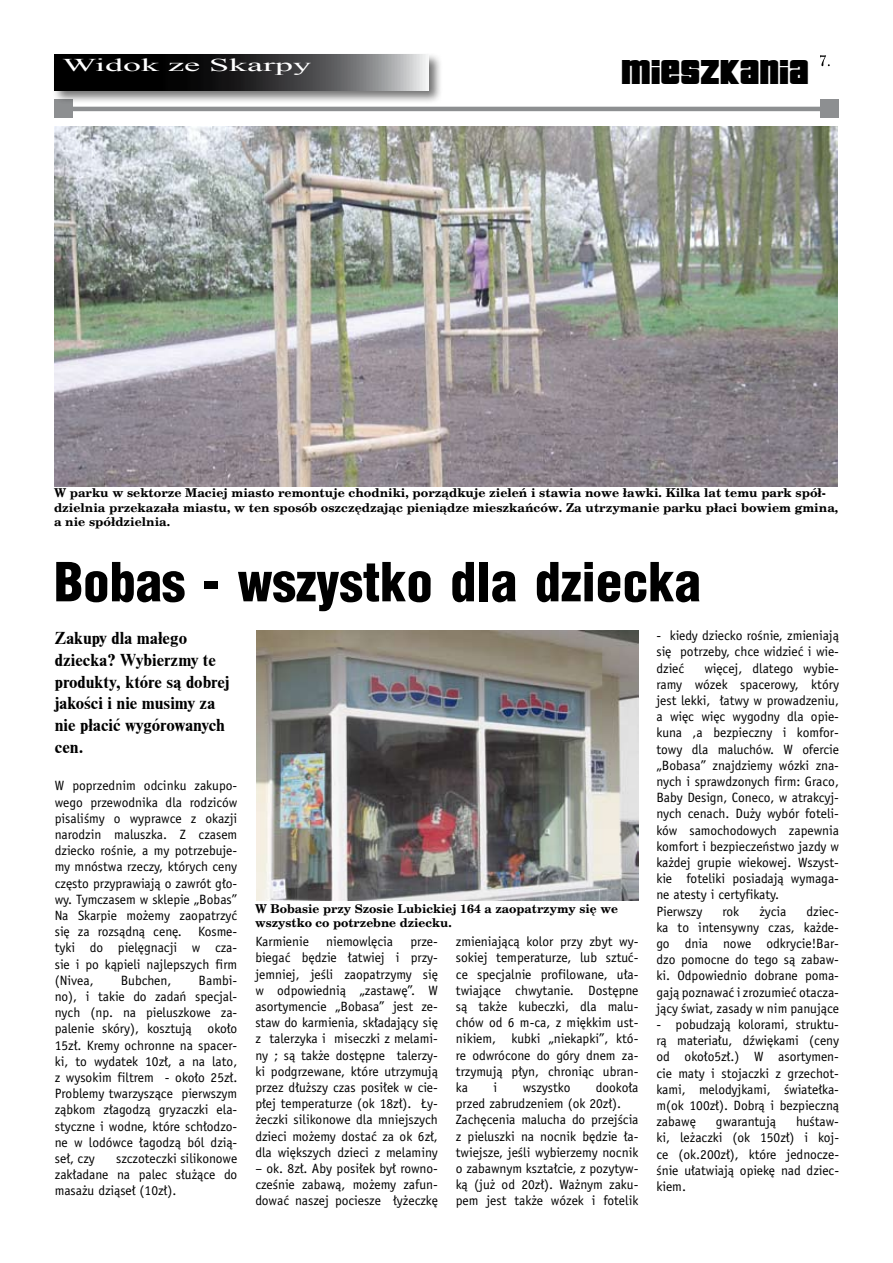
<style>
.page{position:relative;width:893px;height:1263px;background:#fff}
.page>*{position:absolute;margin:0;border:0;box-sizing:border-box;transform-origin:0 0}
.t1{font:900 52.5px "Switzerland Cond";color:#000}
.t2{font:48px "Pricedown";color:#000}
.t3{font:700 18px/21.6px "Nimbus Rom DCE";color:#000}
.t4{font:18px "Times New Roman";color:#fff;scale:2 1}
.t5{font:13.5px/16.2px "Officina San PL";color:#000;text-align:justify}
.t6{font:700 12px/14.4px "New Brunswick";color:#000}
</style>
<div class="page">
<hr style="left:63px;top:107px;width:767px;height:4px;background:#8d8f91">
<div style="left:54px;top:100px;width:18px;height:18px;background:#8d8f91"></div>
<div style="left:821px;top:100px;width:18px;height:18px;background:#8d8f91"></div>
<svg style="left:820px;top:55px;width:10px;height:11px"></svg>
<div style="left:52px;top:52px;width:409px;height:60px;background:#000;opacity:.55"></div>
<svg style="left:54px;top:54px;width:375px;height:36px;background:#38393a"></svg>
<img style="left:257px;top:630px;width:381px;height:270px">
<img style="left:54px;top:126px;width:784px;height:360px">
<h3 class="t4" style="left:63px;top:53px;width:126px">Widok ze Skarpy</h3>
<h2 class="t2" style="left:621px;top:50px;width:189px">mieszkania</h2>
<p class="t6" style="left:54px;top:485px;width:786px">W parku w sektorze Maciej miasto remontuje chodniki, porządkuje zieleń i stawia nowe ławki. Kilka lat temu park spół&shy;dzielnia przekazała miastu, w ten sposób oszczędzając pieniądze mieszkańców. Za utrzymanie parku płaci bowiem gmina, a nie spółdzielnia.</p>
<h1 class="t1" style="left:54px;top:548px;width:648px">Bobas - wszystko dla dziecka</h1>
<h3 class="t3" style="left:55px;top:628px;width:176px">Zakupy dla małego dziecka? Wybierzmy te produkty, które są dobrej jakości i nie musimy za nie płacić wygórowanych cen.</h3>
<p class="t5" style="left:55px;top:778px;width:184px">W poprzednim odcinku zakupo&shy;wego przewodnika dla rodziców pisaliśmy o wyprawce z okazji narodzin maluszka. Z czasem dziecko rośnie, a my potrzebuje&shy;my mnóstwa rzeczy, których ceny często przyprawiają o zawrót gło&shy;wy. Tymczasem w sklepie „Bobas” Na Skarpie możemy zaopatrzyć się za rozsądną cenę. Kosme&shy;tyki do pielęgnacji w cza&shy;sie i po kąpieli najlepszych firm (Nivea,</p>
<p class="t5" style="left:55px;top:972px;width:184px;text-indent:144px">Bambi&shy;no), i takie do zadań specjal&shy;nych (np. na pieluszkowe za&shy;palenie skóry), kosztują około 15zł. Kremy ochronne na spacer&shy;ki, to wydatek 10zł, a na lato, z wysokim filtrem - około 25zł.<br>Problemy twarzyszące pierwszym ząbkom złagodzą gryzaczki ela&shy;styczne i wodne, które schłodzo&shy;ne w lodówce łagodzą ból dzią&shy;seł, czy</p>
<p class="t5" style="left:121px;top:972px;width:52px">Bubchen,</p>
<p class="t5" style="left:55px;top:1150px;width:184px;text-indent:61px">szczoteczki silikonowe zakładane na palec służące do masażu dziąseł (10zł).</p>
<p class="t6" style="left:255px;top:901px;width:364px">W Bobasie przy Szosie Lubickiej 164 a zaopatrzymy się we wszystko co potrzebne dziecku.</p>
<p class="t5" style="left:255px;top:933px;width:55px">Karmienie</p>
<p class="t5" style="left:326px;top:933px;width:68px">niemowlęcia</p>
<p class="t5" style="left:255px;top:933px;width:184px;text-indent:155px">prze&shy;biegać będzie łatwiej i przy&shy;jemniej, jeśli zaopatrzymy się w odpowiednią „zastawę”. W asortymencie „Bobasa” jest ze&shy;staw do karmienia, składający się z talerzyka i miseczki z melami&shy;ny ; są także dostępne talerzy&shy;ki podgrzewane, które utrzymują przez dłuższy czas posiłek w cie&shy;płej temperaturze (ok 18zł). Ły&shy;żeczki silikonowe dla mniejszych dzieci możemy dostać za ok 6zł, dla większych dzieci z melaminy</p>
<p class="t5" style="left:255px;top:1160px;width:184px">– ok. 8zł. Aby posiłek był rowno&shy;cześnie zabawą, możemy zafun&shy;dować naszej pociesze łyżeczkę</p>
<p class="t5" style="left:456px;top:933px;width:184px">zmieniającą kolor przy zbyt wy&shy;sokiej temperaturze, lub sztuć&shy;ce specjalnie profilowane, uła&shy;twiające chwytanie. Dostępne są także kubeczki, dla malu&shy;chów od 6 m-ca, z miękkim ust&shy;nikiem, kubki „niekapki”, któ&shy;re odwrócone do góry dnem za&shy;trzymują płyn, chroniąc ubran&shy;ka</p>
<p class="t5" style="left:456px;top:1079px;width:184px;text-align:left;text-indent:140px">dookoła przed zabrudzeniem (ok 20zł).<br>Zachęcenia malucha do przejścia z pieluszki na nocnik będzie ła&shy;twiejsze, jeśli wybierzemy nocnik o zabawnym kształcie, z pozytyw&shy;ką (już od 20zł). Ważnym zaku&shy;pem jest także wózek i fotelik</p>
<p class="t5" style="left:493px;top:1079px;width:5px">i</p>
<p class="t5" style="left:523px;top:1079px;width:49px">wszystko</p>
<p class="t5" style="left:656px;top:627px;width:184px">- kiedy dziecko rośnie, zmieniają się potrzeby, chce widzieć i wie&shy;dzieć</p>
<p class="t5" style="left:656px;top:660px;width:184px;text-align:left;text-indent:48px">więcej, dlatego wybie&shy;ramy wózek spacerowy, który jest lekki, łatwy w prowadzeniu, a więc więc wygodny dla opie&shy;kuna ,a bezpieczny i komfor&shy;towy dla maluchów. W ofercie „Bobasa” znajdziemy wózki zna&shy;nych i sprawdzonych firm: Graco,<br>Baby Design, Coneco, w atrakcyj&shy;nych cenach. Duży wybór foteli&shy;ków samochodowych zapewnia komfort i bezpieczeństwo jazdy w każdej grupie wiekowej. Wszyst&shy;kie foteliki posiadają wymaga&shy;ne atesty i certyfikaty.<br>Pierwszy</p>
<p class="t5" style="left:656px;top:903px;width:184px;text-indent:150px">dziec&shy;ka to intensywny czas, każde&shy;go dnia nowe odkrycie!Bar&shy;dzo pomocne do tego są zabaw&shy;ki. Odpowiednio dobrane poma&shy;gają poznawać i zrozumieć otacza&shy;jący świat, zasady w nim panujące</p>
<p class="t5" style="left:656px;top:1016px;width:184px">- pobudzają kolorami, struktu&shy;rą materiału, dźwiękami (ceny od około5zł.) W asortymen&shy;cie maty i stojaczki z grzechot&shy;kami, melodyjkami, światełka&shy;m(ok 100zł). Dobrą i bezpieczną zabawę</p>
<p class="t5" style="left:722px;top:903px;width:18px">rok</p>
<p class="t5" style="left:759px;top:903px;width:28px">życia</p>
<p class="t5" style="left:656px;top:1113px;width:184px;text-indent:140px">huśtaw&shy;ki, leżaczki (ok 150zł) i koj&shy;ce (ok.200zł), które jednocze&shy;śnie ułatwiają opiekę nad dziec&shy;kiem.</p>
<p class="t5" style="left:716px;top:1113px;width:62px">gwarantują</p>
</div>
